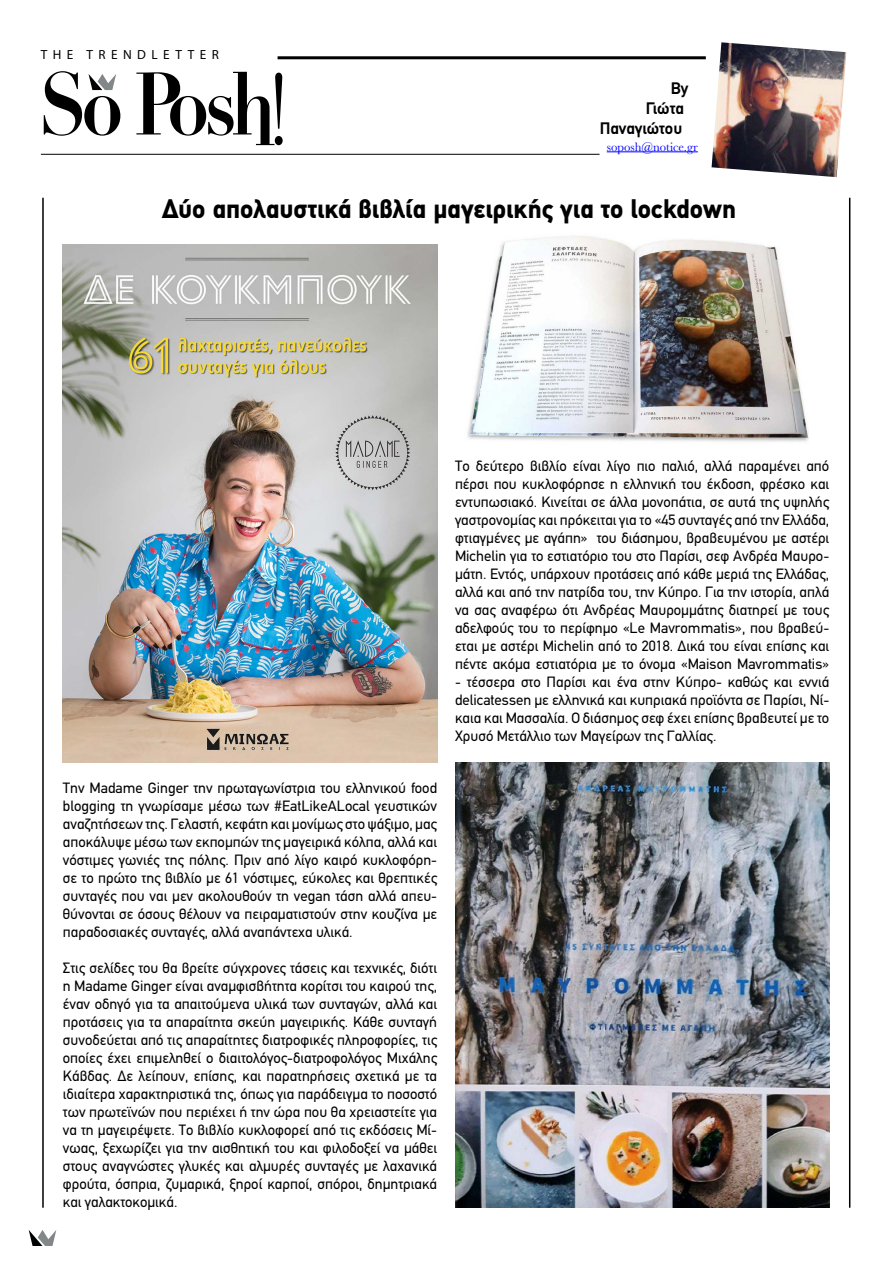
<style>
.page{position:relative;width:893px;height:1263px;background:#fff}
.page>*{position:absolute;margin:0;border:0;box-sizing:border-box;transform-origin:0 0}
.t1{font:900 27px "PF Din Text";color:#000}
.t2{font:700 16.8px "PF Din Text";color:#000}
.t3{font:15px/18px "PF Din Text";color:#000;text-align:justify}
.t4{font:13.2px "Myriad Pro";letter-spacing:.41em;color:#000}
.t5{font:12.75px "Baskerville";color:#00f}
</style>
<div class="page">
<hr style="left:41px;top:154px;width:558px;height:1px;background:#000">
<hr style="left:278px;top:56px;width:428px;height:3px;background:#000">
<svg style="left:44px;top:71px;width:76px;height:65px"></svg>
<svg style="left:136px;top:72px;width:147px;height:73px"></svg>
<img style="left:712px;top:42px;width:134px;height:135px">
<hr style="left:42px;top:198px;width:2px;height:1010px;background:#000">
<hr style="left:849px;top:198px;width:1px;height:1010px;background:#000">
<svg style="left:29px;top:1230px;width:27px;height:16px"></svg>
<hr style="left:607px;top:152px;width:91px;height:1px;background:#00f">
<img style="left:63px;top:244px;width:374px;height:518px">
<img style="left:455px;top:762px;width:374px;height:446px">
<img style="left:467px;top:235px;width:342px;height:207px">
<p class="t4" style="left:41px;top:47px;width:179px">THE TRENDLETTER</p>
<p class="t2" style="left:671px;top:78px;width:19px">By</p>
<p class="t2" style="left:646px;top:98px;width:40px">Γιώτα</p>
<p class="t2" style="left:600px;top:118px;width:84px">Παναγιώτου</p>
<p class="t5" style="left:607px;top:138px;width:93px">soposh@notice.gr</p>
<h1 class="t1" style="left:162px;top:193px;width:576px">Δύο απολαυστικά βιβλία μαγειρικής για το lockdown</h1>
<p class="t3" style="left:63px;top:779px;width:376px">Την Madame Ginger την πρωταγωνίστρια του ελληνικού food blogging τη γνωρίσαμε μέσω των #EatLikeALocal γευστικών αναζητήσεων της. Γελαστή, κεφάτη και μονίμως στο ψάξιμο, μας αποκάλυψε μέσω των εκπομπών της μαγειρικά κόλπα, αλλά και νόστιμες γωνιές της πόλης. Πριν από λίγο καιρό κυκλοφόρη&shy;σε το πρώτο της βιβλίο με 61 νόστιμες, εύκολες και θρεπτικές συνταγές που ναι μεν ακολουθούν τη vegan τάση αλλά απευ&shy;θύνονται σε όσους θέλουν να πειραματιστούν στην κουζίνα με παραδοσιακές συνταγές, αλλά αναπάντεχα υλικά.</p>
<p class="t3" style="left:63px;top:959px;width:376px">Στις σελίδες του θα βρείτε σύγχρονες τάσεις και τεχνικές, διότι η Madame Ginger είναι αναμφισβήτητα κορίτσι του καιρού της, έναν οδηγό για τα απαιτούμενα υλικά των συνταγών, αλλά και προτάσεις για τα απαραίτητα σκεύη μαγειρικής. Κάθε συνταγή συνοδεύεται από τις απαραίτητες διατροφικές πληροφορίες, τις οποίες έχει επιμεληθεί ο διαιτολόγος-διατροφολόγος Μιχάλης Κάβδας. Δε λείπουν, επίσης, και παρατηρήσεις σχετικά με τα ιδιαίτερα χαρακτηριστικά της, όπως για παράδειγμα το ποσοστό των πρωτεϊνών που περιέχει ή την ώρα που θα χρειαστείτε για να τη μαγειρέψετε. Το βιβλίο κυκλοφορεί από τις εκδόσεις Μί&shy;νωας, ξεχωρίζει για την αισθητική του και φιλοδοξεί να μάθει στους αναγνώστες γλυκές και αλμυρές συνταγές με λαχανικά φρούτα, όσπρια, ζυμαρικά, ξηροί καρποί, σπόροι, δημητριακά και γαλακτοκομικά.</p>
<p class="t3" style="left:455px;top:457px;width:376px">To δεύτερο βιβλίο είναι λίγο πιο παλιό, αλλά παραμένει από πέρσι που κυκλοφόρησε η ελληνική του έκδοση, φρέσκο και εντυπωσιακό. Κινείται σε άλλα μονοπάτια, σε αυτά της υψηλής γαστρονομίας και πρόκειται για το «45 συνταγές από την Ελλάδα, φτιαγμένες με αγάπη» του διάσημου, βραβευμένου με αστέρι Michelin για το εστιατόριο του στο Παρίσι, σεφ Ανδρέα Μαυρο&shy;μάτη. Εντός, υπάρχουν προτάσεις από κάθε μεριά της Ελλάδας, αλλά και από την πατρίδα του, την Κύπρο. Για την ιστορία, απλά να σας αναφέρω ότι Ανδρέας Μαυρομμάτης διατηρεί με τους αδελφούς του το περίφημο «Le Mavrommatis», που βραβεύ&shy;εται με αστέρι Michelin από το 2018. Δικά του είναι επίσης και πέντε ακόμα εστιατόρια με το όνομα «Maison Mavrommatis»</p>
<p class="t3" style="left:455px;top:673px;width:376px">- τέσσερα στο Παρίσι και ένα στην Κύπρο- καθώς και εννιά delicatessen με ελληνικά και κυπριακά προϊόντα σε Παρίσι, Νί&shy;καια και Μασσαλία. Ο διάσημος σεφ έχει επίσης βραβευτεί με το Χρυσό Μετάλλιο των Μαγείρων της Γαλλίας.</p>
</div>
